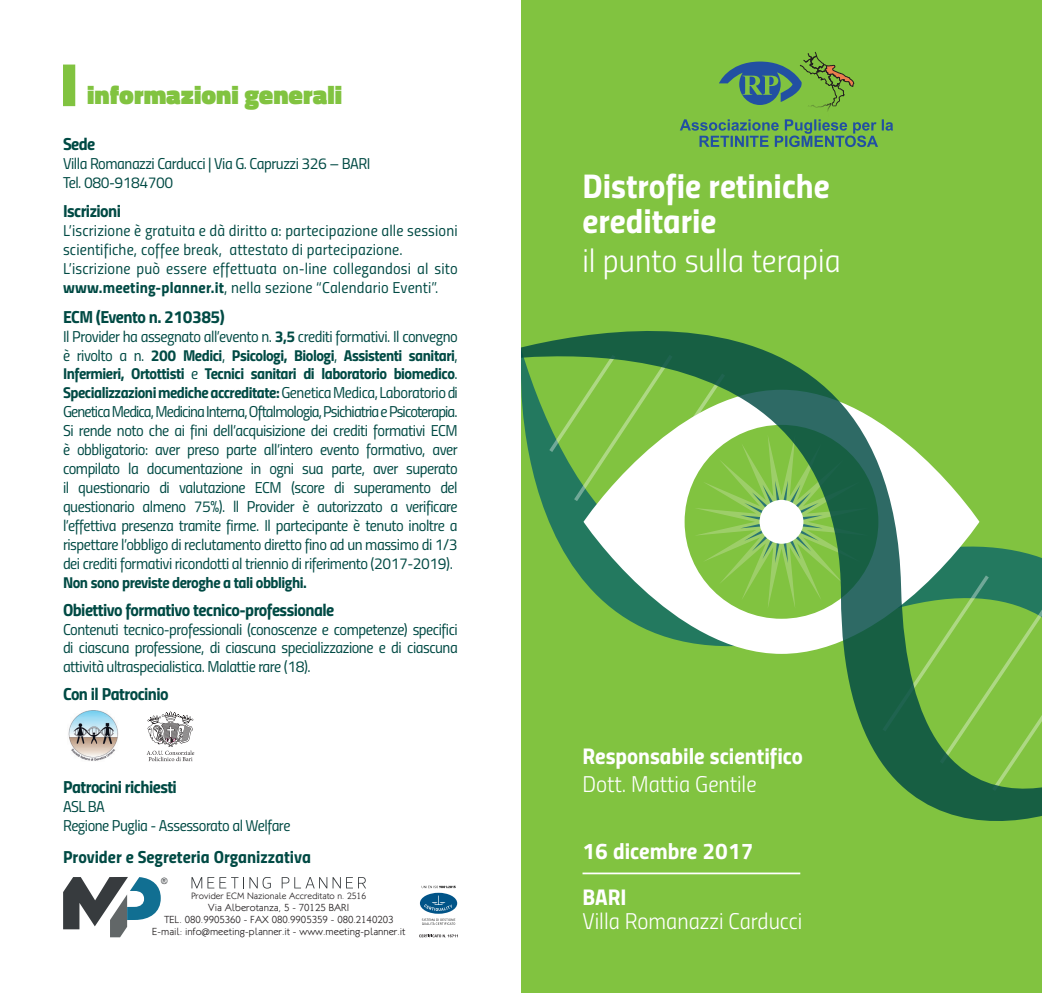
<style>
.page{position:relative;width:1042px;height:993px;background:#fff}
.page>*{position:absolute;margin:0;border:0;box-sizing:border-box;transform-origin:0 0}
.t1{font:34.3px/34.3px "Titillium Bold Upright";color:#fff}
.t2{font:32.73px "Titillium Light Upright";color:#fff}
.t3{font:900 26.25px "Titillium";color:#81c340}
.t4{font:22.75px "Titillium Bold Upright";color:#fff}
.t5{font:22.75px "Titillium Light Upright";color:#fff}
.t6{font:17.5px "Titillium Bold Upright";letter-spacing:-.03em;color:#004a44}
.t7{font:17.5px "Titillium Bold Upright";color:#004a44}
.t8{font:15.75px/18.9px "Titillium Regular Upright";letter-spacing:-.03em;color:#004a44}
.t9{font:15.75px/18.9px "Titillium Regular Upright";letter-spacing:.01em;color:#004a44}
.t10{font:15.75px/18.9px "Titillium Bold Upright";letter-spacing:-.03em;color:#004a44;text-align:justify}
.t11{font:300 10.33px/12.2px "Klill";color:#231f20;text-align:center}
.t12{font:300 9.28px "Klill";color:#231f20}
.t13{font:8.75px "Arial";color:#373b3e}
.s1{font-family:"Titillium Bold Upright"}
.s2{font-family:"Titillium Regular Upright"}
</style>
<div class="page">
<div style="left:521px;top:0;width:521px;height:992px;background:#81c340"></div>
<hr style="left:582px;top:872px;width:218px;height:2px;background:#fff">
<svg style="left:521px;top:331px;width:521px;height:490px"></svg>
<div style="left:63px;top:64px;width:12px;height:42px;background:#81c340"></div>
<svg style="left:419px;top:934px;width:39px;height:3px"></svg>
<svg style="left:63px;top:877px;width:98px;height:60px"></svg>
<svg style="left:191px;top:877px;width:80px;height:11px"></svg>
<svg style="left:282px;top:877px;width:45px;height:11px"></svg>
<svg style="left:333px;top:877px;width:33px;height:11px"></svg>
<svg style="left:420px;top:885px;width:37px;height:39px"></svg>
<img style="left:68px;top:710px;width:50px;height:51px">
<svg style="left:680px;top:51px;width:213px;height:96px"></svg>
<svg style="left:147px;top:711px;width:47px;height:50px"></svg>
<h3 class="t3" style="left:87px;top:75px;width:256px">informazioni generali</h3>
<p class="t6" style="left:63px;top:130px;width:34px">Sede</p>
<p class="t8" style="left:63px;top:153px;width:309px">Villa Romanazzi Carducci | Via G. Capruzzi 326 – BARI<br>Tel. 080-9184700</p>
<p class="t6" style="left:63px;top:197px;width:60px">Iscrizioni</p>
<p class="t9" style="left:63px;top:220px;width:396px">L’iscrizione è gratuita e dà diritto a: partecipazione alle sessioni scientifiche, coffee break, attestato di partecipazione.<br>L’iscrizione può essere effettuata on-line collegandosi al sito <span class="s1">www.meeting-planner.it</span>, nella sezione “Calendario Eventi”.</p>
<p class="t6" style="left:63px;top:303px;width:163px">ECM (Evento n. 210385)</p>
<p class="t8" style="left:63px;top:326px;width:396px">Il Provider ha assegnato all’evento n. <span class="s1">3,5</span> crediti formativi. Il convegno</p>
<p class="t10" style="left:63px;top:344px;width:396px"><span class="s2">è rivolto a n.</span> 200 Medici<span class="s2">,</span> Psicologi, Biologi<span class="s2">,</span> Assistenti sanitari<span class="s2">, </span>Infermieri, Ortottisti <span class="s2">e</span> Tecnici sanitari di laboratorio biomedico<span class="s2">.<br></span>Specializzazioni mediche accreditate: <span class="s2">Genetica Medica, Laboratorio di</span></p>
<p class="t8" style="left:63px;top:401px;width:396px;text-align:justify">Genetica Medica, Medicina Interna, Oftalmologia, Psichiatria e Psicoterapia.<br>Si rende noto che ai fini dell’acquisizione dei crediti formativi ECM è obbligatorio: aver preso parte all’intero evento formativo, aver compilato la documentazione in ogni sua parte, aver superato il questionario di valutazione ECM (score di superamento del questionario almeno 75%). ll Provider è autorizzato a verificare l’effettiva presenza tramite firme. Il partecipante è tenuto inoltre a rispettare l’obbligo di reclutamento diretto fino ad un massimo di 1/3 dei crediti formativi ricondotti al triennio di riferimento (2017-2019).</p>
<p class="t10" style="left:63px;top:571px;width:245px">Non sono previste deroghe a tali obblighi.</p>
<p class="t6" style="left:63px;top:595px;width:273px">Obiettivo formativo tecnico-professionale</p>
<p class="t8" style="left:63px;top:618px;width:396px;text-align:justify">Contenuti tecnico-professionali (conoscenze e competenze) specifici di ciascuna professione, di ciascuna specializzazione e di ciascuna attività ultraspecialistica. Malattie rare (18).</p>
<p class="t6" style="left:63px;top:680px;width:107px">Con il Patrocinio</p>
<p class="t6" style="left:63px;top:773px;width:115px">Patrocini richiesti</p>
<p class="t8" style="left:63px;top:796px;width:229px">ASL BA<br>Regione Puglia - Assessorato al Welfare</p>
<p class="t7" style="left:63px;top:843px;width:249px">Provider e Segreteria Organizzativa</p>
<p class="t13" style="left:161px;top:875px;width:8px">®</p>
<p class="t12" style="left:191px;top:889px;width:176px">Provider ECM Nazionale Accreditato n. 2516</p>
<p class="t11" style="left:152px;top:900px;width:255px">Via Alberotanza, 5 - 70125 BARI<br>TEL. 080.9905360 - FAX 080.9905359 - 080.2140203<br>E-mail: info@meeting-planner.it - www.meeting-planner.it</p>
<h1 class="t1" style="left:582px;top:167px;width:249px">Distrofie retiniche ereditarie</h1>
<h2 class="t2" style="left:582px;top:236px;width:260px">il punto sulla terapia</h2>
<h3 class="t4" style="left:582px;top:738px;width:222px">Responsabile scientifico</h3>
<h3 class="t5" style="left:582px;top:766px;width:176px">Dott. Mattia Gentile</h3>
<h3 class="t4" style="left:582px;top:833px;width:172px">16 dicembre 2017</h3>
<h3 class="t4" style="left:582px;top:878px;width:45px">BARI</h3>
<h3 class="t5" style="left:582px;top:904px;width:221px">Villa Romanazzi Carducci</h3>
</div>
